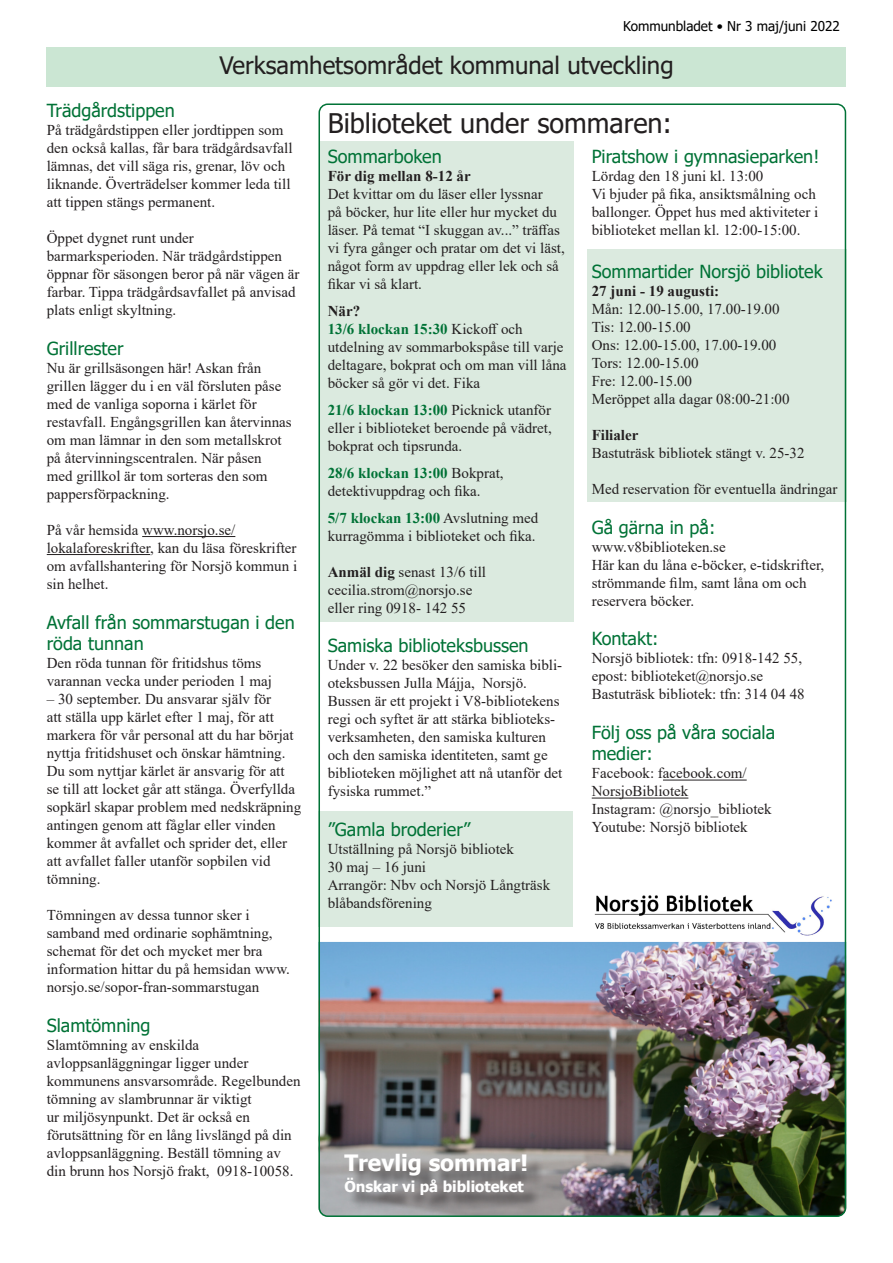
<style>
.page{position:relative;width:893px;height:1263px;background:#fff}
.page>*{position:absolute;margin:0;border:0;box-sizing:border-box;transform-origin:0 0}
.Rubrik{font:27px "Tahoma";color:#231f20}
.t1{font:24px "Tahoma";color:#231f20}
.t2{font:700 22.5px "Tahoma";color:#fff}
.Brödtext{font:18px/21.6px "Tahoma";color:#007236}
.Brödtext-2{font:15px/18px "Times New Roman";color:#231f20}
.Brödtext-3{font:700 15px "Times New Roman";color:#231f20}
.t3{font:700 15px "Tahoma";color:#fff}
.t4{font:13.5px "Tahoma";color:#000}
.s1{font-weight:700;color:#007236}
.s2{font-weight:700}
</style>
<div class="page">
<img style="left:321px;top:942px;width:525px;height:274px">
<div style="left:47px;top:47px;width:799px;height:39px;background:#cbe6d3"></div>
<hr style="left:142px;top:536px;width:93px;height:1px;background:#231f20">
<hr style="left:47px;top:554px;width:103px;height:1px;background:#231f20">
<div style="left:587px;top:249px;width:259px;height:253px;background:#dbeadf"></div>
<div style="left:318px;top:811px;width:255px;height:116px;background:#dbeadf"></div>
<div style="left:319px;top:141px;width:255px;height:481px;background:#dbeadf"></div>
<img style="left:594px;top:895px;width:238px;height:40px">
<div style="left:347px;top:1156px;width:198px;height:57px;background:#231f20;opacity:.75"></div>
<hr style="left:663px;top:780px;width:84px;height:1px;background:#231f20">
<hr style="left:592px;top:798px;width:96px;height:1px;background:#231f20">
<p class="t4" style="left:623px;top:17px;width:218px">Kommunbladet • Nr 3 maj/juni 2022</p>
<p class="t1" style="left:219px;top:49px;width:456px">Verksamhetsområdet kommunal utveckling</p>
<p class="Brödtext" style="left:47px;top:101px;width:130px">Trädgårdstippen</p>
<p class="Brödtext-2" style="left:47px;top:121px;width:247px">På trädgårdstippen eller jordtippen som den också kallas, får bara trädgårdsavfall lämnas, det vill säga ris, grenar, löv och liknande. Överträdelser kommer leda till att tippen stängs permanent.</p>
<p class="Brödtext-2" style="left:47px;top:229px;width:254px">Öppet dygnet runt under barmarksperioden. När trädgårdstippen öppnar för säsongen beror på när vägen är farbar. Tippa trädgårdsavfallet på anvisad plats enligt skyltning.</p>
<p class="Brödtext" style="left:47px;top:339px;width:78px">Grillrester</p>
<p class="Brödtext-2" style="left:47px;top:358px;width:246px">Nu är grillsäsongen här! Askan från grillen lägger du i en väl försluten påse med de vanliga soporna i kärlet för restavfall. Engångsgrillen kan återvinnas om man lämnar in den som metallskrot på återvinningscentralen. När påsen<br>med grillkol är tom sorteras den som pappersförpackning.</p>
<p class="Brödtext-2" style="left:47px;top:520px;width:252px">På vår hemsida www.norsjo.se/ lokalaforeskrifter, kan du läsa föreskrifter om avfallshantering för Norsjö kommun i sin helhet.</p>
<p class="Brödtext" style="left:47px;top:612px;width:249px">Avfall från sommarstugan i den röda tunnan</p>
<p class="Brödtext-2" style="left:47px;top:654px;width:227px">Den röda tunnan för fritidshus töms varannan vecka under perioden 1 maj</p>
<p class="Brödtext-2" style="left:47px;top:690px;width:256px">– 30 september. Du ansvarar själv för<br>att ställa upp kärlet efter 1 maj, för att markera för vår personal att du har börjat nyttja fritidshuset och önskar hämtning.<br>Du som nyttjar kärlet är ansvarig för att<br>se till att locket går att stänga. Överfyllda sopkärl skapar problem med nedskräpning antingen genom att fåglar eller vinden kommer åt avfallet och sprider det, eller att avfallet faller utanför sopbilen vid tömning.</p>
<p class="Brödtext-2" style="left:47px;top:906px;width:245px">Tömningen av dessa tunnor sker i samband med ordinarie sophämtning, schemat för det och mycket mer bra information hittar du på hemsidan www. norsjo.se/sopor-fran-sommarstugan</p>
<p class="Brödtext" style="left:47px;top:1015px;width:105px">Slamtömning</p>
<p class="Brödtext-2" style="left:47px;top:1035px;width:255px">Slamtömning av enskilda avloppsanläggningar ligger under kommunens ansvarsområde. Regelbunden tömning av slambrunnar är viktigt<br>ur miljösynpunkt. Det är också en förutsättning för en lång livslängd på din avloppsanläggning. Beställ tömning av din brunn hos Norsjö frakt, 0918-10058.</p>
<p class="Rubrik" style="left:328px;top:105px;width:346px">Biblioteket under sommaren:</p>
<p class="Brödtext" style="left:328px;top:146px;width:116px">Sommarboken</p>
<p class="Brödtext-3" style="left:328px;top:165px;width:145px">För dig mellan 8-12 år</p>
<p class="Brödtext-2" style="left:328px;top:184px;width:239px">Det kvittar om du läser eller lyssnar<br>på böcker, hur lite eller hur mycket du läser. På temat “I skuggan av...” träffas vi fyra gånger och pratar om det vi läst, något form av uppdrag eller lek och så fikar vi så klart.</p>
<p class="Brödtext-3" style="left:328px;top:300px;width:34px">När?</p>
<p class="Brödtext-2" style="left:328px;top:319px;width:240px"><span class="s1">13/6 klockan 15:30</span> Kickoff och utdelning av sommarbokspåse till varje deltagare, bokprat och om man vill låna böcker så gör vi det. Fika</p>
<p class="Brödtext-2" style="left:328px;top:400px;width:226px;text-align:justify"><span class="s1">21/6 klockan 13:00</span> Picknick utanför eller i biblioteket beroende på vädret, bokprat och tipsrunda.</p>
<p class="Brödtext-2" style="left:328px;top:463px;width:177px"><span class="s1">28/6 klockan 13:00</span> Bokprat, detektivuppdrag och fika.</p>
<p class="Brödtext-2" style="left:328px;top:508px;width:212px"><span class="s1">5/7 klockan 13:00</span> Avslutning med kurragömma i biblioteket och fika.</p>
<p class="Brödtext-2" style="left:328px;top:562px;width:160px"><span class="s2">Anmäl dig</span> senast 13/6 till</p>
<p class="Brödtext-2" style="left:328px;top:580px;width:146px">cecilia.strom@norsjo.se</p>
<p class="Brödtext-2" style="left:328px;top:598px;width:140px">eller ring 0918- 142 55</p>
<p class="Brödtext" style="left:328px;top:636px;width:202px">Samiska biblioteksbussen</p>
<p class="Brödtext-2" style="left:328px;top:656px;width:236px">Under v. 22 besöker den samiska bibli&shy;oteksbussen Julla Májja, Norsjö.</p>
<p class="Brödtext-2" style="left:328px;top:692px;width:236px">Bussen är ett projekt i V8-bibliotekens regi och syftet är att stärka biblioteks&shy;verksamheten, den samiska kulturen och den samiska identiteten, samt ge biblioteken möjlighet att nå utanför det fysiska rummet.”</p>
<p class="Brödtext" style="left:328px;top:820px;width:144px">”Gamla broderier”</p>
<p class="Brödtext-2" style="left:328px;top:839px;width:188px">Utställning på Norsjö bibliotek</p>
<p class="Brödtext-2" style="left:328px;top:857px;width:100px">30 maj – 16 juni</p>
<p class="Brödtext-2" style="left:328px;top:875px;width:224px">Arrangör: Nbv och Norsjö Långträsk blåbandsförening</p>
<p class="Brödtext" style="left:592px;top:146px;width:229px">Piratshow i gymnasieparken!</p>
<p class="Brödtext-2" style="left:592px;top:166px;width:173px">Lördag den 18 juni kl. 13:00</p>
<p class="Brödtext-2" style="left:592px;top:184px;width:228px">Vi bjuder på fika, ansiktsmålning och ballonger. Öppet hus med aktiviteter i biblioteket mellan kl. 12:00-15:00.</p>
<p class="Brödtext" style="left:592px;top:262px;width:232px">Sommartider Norsjö bibliotek</p>
<p class="Brödtext-3" style="left:592px;top:280px;width:129px">27 juni - 19 augusti:</p>
<p class="Brödtext-2" style="left:592px;top:299px;width:189px">Mån: 12.00-15.00, 17.00-19.00</p>
<p class="Brödtext-2" style="left:592px;top:317px;width:101px">Tis: 12.00-15.00</p>
<p class="Brödtext-2" style="left:592px;top:335px;width:186px">Ons: 12.00-15.00, 17.00-19.00</p>
<p class="Brödtext-2" style="left:592px;top:353px;width:108px">Tors: 12.00-15.00</p>
<p class="Brödtext-2" style="left:592px;top:371px;width:102px">Fre: 12.00-15.00</p>
<p class="Brödtext-2" style="left:592px;top:389px;width:199px">Meröppet alla dagar 08:00-21:00</p>
<p class="Brödtext-3" style="left:592px;top:424px;width:48px">Filialer</p>
<p class="Brödtext-2" style="left:592px;top:443px;width:214px">Bastuträsk bibliotek stängt v. 25-32</p>
<p class="Brödtext-2" style="left:592px;top:479px;width:247px">Med reservation för eventuella ändringar</p>
<p class="Brödtext" style="left:592px;top:517px;width:125px">Gå gärna in på:</p>
<p class="Brödtext-2" style="left:592px;top:537px;width:136px">www.v8biblioteken.se</p>
<p class="Brödtext-2" style="left:592px;top:555px;width:234px">Här kan du låna e-böcker, e-tidskrifter, strömmande film, samt låna om och reservera böcker.</p>
<p class="Brödtext" style="left:592px;top:629px;width:68px">Kontakt:</p>
<p class="Brödtext-2" style="left:592px;top:649px;width:212px">Norsjö bibliotek: tfn: 0918-142 55, epost: biblioteket@norsjo.se</p>
<p class="Brödtext-2" style="left:592px;top:685px;width:214px">Bastuträsk bibliotek: tfn: 314 04 48</p>
<p class="Brödtext" style="left:592px;top:722px;width:185px">Följ oss på våra sociala medier:</p>
<p class="Brödtext-2" style="left:592px;top:764px;width:156px">Facebook: facebook.com/<br>NorsjoBibliotek</p>
<p class="Brödtext-2" style="left:592px;top:800px;width:182px">Instagram: @norsjo_bibliotek</p>
<p class="Brödtext-2" style="left:592px;top:818px;width:158px">Youtube: Norsjö bibliotek</p>
<p class="t2" style="left:344px;top:1147px;width:185px">Trevlig sommar!</p>
<p class="t3" style="left:344px;top:1176px;width:181px">Önskar vi på biblioteket</p>
</div>
